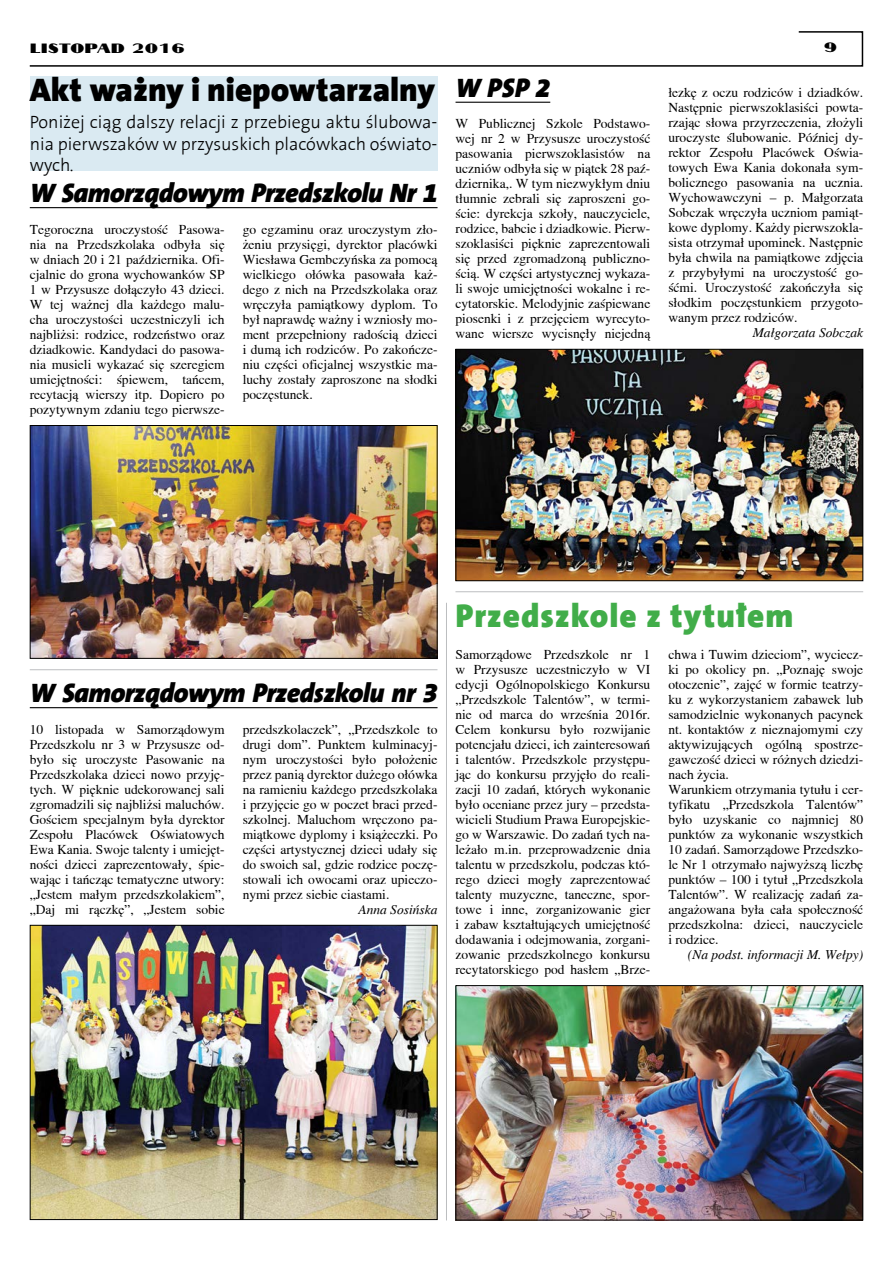
<style>
.page{position:relative;width:893px;height:1263px;background:#fff}
.page>*{position:absolute;margin:0;border:0;box-sizing:border-box;transform-origin:0 0}
.t1{font:900 33px "The Sans CEB9";color:#000}
.t2{font:900 33px "The Sans CEB9";letter-spacing:.03em;color:#41ad49}
.t3{font:italic 900 27px "The Sans CEB9";letter-spacing:-.02em;color:#000}
.t4{font:300 18px/21.6px "The Sans CEB3";color:#000;text-align:justify}
.t5{font:13.5px/15px "Toronto";color:#000;text-align:justify}
.t6{font:italic 13.5px "Toronto";color:#000}
.t7{font:13.5px "Cyklop";color:#000}
</style>
<div class="page">
<div style="left:30px;top:77px;width:407px;height:94px;background:#daeaf2"></div>
<svg style="left:29px;top:31px;width:835px;height:36px"></svg>
<hr style="left:446px;top:603px;width:1px;height:617px;background:#bcbec0">
<hr style="left:455px;top:591px;width:408px;height:1px;background:#bcbec0">
<hr style="left:30px;top:669px;width:407px;height:1px;background:#bcbec0">
<hr style="left:456px;top:102px;width:94px;height:1px;background:#000">
<hr style="left:30px;top:207px;width:408px;height:1px;background:#000">
<hr style="left:30px;top:707px;width:408px;height:1px;background:#000">
<img style="left:458px;top:351px;width:403px;height:228px">
<div style="left:456px;top:349px;width:407px;height:232px;border:1px solid #000"></div>
<img style="left:32px;top:427px;width:404px;height:230px">
<div style="left:30px;top:425px;width:408px;height:234px;border:1px solid #000"></div>
<img style="left:32px;top:927px;width:404px;height:291px">
<div style="left:30px;top:925px;width:408px;height:295px;border:1px solid #000"></div>
<img style="left:457px;top:987px;width:404px;height:231px">
<div style="left:455px;top:985px;width:408px;height:235px;border:1px solid #000"></div>
<p class="t7" style="left:30px;top:37px;width:157px">LISTOPAD 2016</p>
<p class="t7" style="left:824px;top:37px;width:15px">9</p>
<h1 class="t1" style="left:30px;top:70px;width:407px">Akt ważny i niepowtarzalny</h1>
<h3 class="t4" style="left:30px;top:112px;width:409px">Poniżej ciąg dalszy relacji z przebiegu aktu ślubowa&shy;nia pierwszaków w przysuskich placówkach oświato&shy;wych.</h3>
<h2 class="t3" style="left:456px;top:71px;width:96px">W PSP 2</h2>
<p class="t5" style="left:668px;top:85px;width:196px">łezkę z oczu rodziców i dziadków.<br>Następnie pierwszoklasiści powta&shy;rzając słowa przyrzeczenia, złożyli uroczyste ślubowanie. Później dy&shy;rektor Zespołu Placówek Oświa&shy;towych Ewa Kania dokonała sym&shy;bolicznego pasowania na ucznia.<br>Wychowawczyni – p. Małgorzata Sobczak wręczyła uczniom pamiąt&shy;kowe dyplomy. Każdy pierwszokla&shy;sista otrzymał upominek. Następnie była chwila na pamiątkowe zdjęcia z przybyłymi na uroczystość go&shy;śćmi. Uroczystość zakończyła się słodkim poczęstunkiem przygoto&shy;wanym przez rodziców.</p>
<p class="t6" style="left:753px;top:325px;width:112px">Małgorzata Sobczak</p>
<p class="t5" style="left:456px;top:116px;width:196px">W Publicznej Szkole Podstawo&shy;wej nr 2 w Przysusze uroczystość pasowania pierwszoklasistów na uczniów odbyła się w piątek 28 paź&shy;dziernika,. W tym niezwykłym dniu tłumnie zebrali się zaproszeni go&shy;ście: dyrekcja szkoły, nauczyciele, rodzice, babcie i dziadkowie. Pierw&shy;szoklasiści pięknie zaprezentowali się przed zgromadzoną publiczno&shy;ścią. W części artystycznej wykaza&shy;li swoje umiejętności wokalne i re&shy;cytatorskie. Melodyjnie zaśpiewane piosenki i z przejęciem wyrecyto&shy;wane wiersze wycisnęły niejedną</p>
<h2 class="t3" style="left:30px;top:177px;width:409px">W Samorządowym Przedszkolu Nr 1</h2>
<p class="t5" style="left:30px;top:222px;width:196px">Tegoroczna uroczystość Pasowa&shy;nia na Przedszkolaka odbyła się w dniach 20 i 21 października. Ofi&shy;cjalnie do grona wychowanków SP 1 w Przysusze dołączyło 43 dzieci.<br>W tej ważnej dla każdego malu&shy;cha uroczystości uczestniczyli ich najbliżsi: rodzice, rodzeństwo oraz dziadkowie. Kandydaci do pasowa&shy;nia musieli wykazać się szeregiem umiejętności: śpiewem, tańcem, recytacją wierszy itp. Dopiero po pozytywnym zdaniu tego pierwsze-</p>
<p class="t5" style="left:243px;top:222px;width:196px">go egzaminu oraz uroczystym zło&shy;żeniu przysięgi, dyrektor placówki Wiesława Gembczyńska za pomocą wielkiego ołówka pasowała każ&shy;dego z nich na Przedszkolaka oraz wręczyła pamiątkowy dyplom. To był naprawdę ważny i wzniosły mo&shy;ment przepełniony radością dzieci i dumą ich rodziców. Po zakończe&shy;niu części oficjalnej wszystkie ma&shy;luchy zostały zaproszone na słodki poczęstunek.</p>
<h2 class="t3" style="left:30px;top:677px;width:409px">W Samorządowym Przedszkolu nr 3</h2>
<p class="t5" style="left:30px;top:722px;width:196px">10 listopada w Samorządowym Przedszkolu nr 3 w Przysusze od&shy;było się uroczyste Pasowanie na Przedszkolaka dzieci nowo przyję&shy;tych. W pięknie udekorowanej sali zgromadzili się najbliżsi maluchów.<br>Gościem specjalnym była dyrektor Zespołu Placówek Oświatowych Ewa Kania. Swoje talenty i umiejęt&shy;ności dzieci zaprezentowały, śpie&shy;wając i tańcząc tematyczne utwory: „Jestem małym przedszkolakiem”, „Daj mi rączkę”, „Jestem sobie</p>
<p class="t5" style="left:243px;top:722px;width:196px">przedszkolaczek”, „Przedszkole to drugi dom”. Punktem kulminacyj&shy;nym uroczystości było położenie przez panią dyrektor dużego ołówka na ramieniu każdego przedszkolaka i przyjęcie go w poczet braci przed&shy;szkolnej. Maluchom wręczono pa&shy;miątkowe dyplomy i książeczki. Po części artystycznej dzieci udały się do swoich sal, gdzie rodzice poczę&shy;stowali ich owocami oraz upieczo&shy;nymi przez siebie ciastami.</p>
<p class="t6" style="left:358px;top:902px;width:81px">Anna Sosińska</p>
<h1 class="t2" style="left:455px;top:596px;width:340px">Przedszkole z tytułem</h1>
<p class="t5" style="left:455px;top:647px;width:196px">Samorządowe Przedszkole nr 1 w Przysusze uczestniczyło w VI edycji Ogólnopolskiego Konkursu „Przedszkole Talentów”, w termi&shy;nie od marca do września 2016r.<br>Celem konkursu było rozwijanie potencjału dzieci, ich zainteresowań i talentów. Przedszkole przystępu&shy;jąc do konkursu przyjęło do reali&shy;zacji 10 zadań, których wykonanie było oceniane przez jury – przedsta&shy;wicieli Studium Prawa Europejskie&shy;go w Warszawie. Do zadań tych na&shy;leżało m.in. przeprowadzenie dnia talentu w przedszkolu, podczas któ&shy;rego dzieci mogły zaprezentować talenty muzyczne, taneczne, spor&shy;towe i inne, zorganizowanie gier i zabaw kształtujących umiejętność dodawania i odejmowania, zorgani&shy;zowanie przedszkolnego konkursu recytatorskiego pod hasłem „Brze-</p>
<p class="t5" style="left:668px;top:647px;width:196px;text-align:left">chwa i Tuwim dzieciom”, wyciecz&shy;ki po okolicy pn. „Poznaję swoje otoczenie”, zajęć w formie teatrzy&shy;ku z wykorzystaniem zabawek lub samodzielnie wykonanych pacynek nt. kontaktów z nieznajomymi czy aktywizujących ogólną spostrze&shy;gawczość dzieci w różnych dziedzi&shy;nach życia.<br>Warunkiem otrzymania tytułu i cer&shy;tyfikatu „Przedszkola Talentów” było uzyskanie co najmniej 80 punktów za wykonanie wszystkich<br>10 zadań. Samorządowe Przedszko&shy;le Nr 1 otrzymało najwyższą liczbę punktów – 100 i tytuł „Przedszkola<br>Talentów”. W realizację zadań za&shy;angażowana była cała społeczność przedszkolna: dzieci, nauczyciele i rodzice.</p>
<p class="t6" style="left:688px;top:947px;width:177px">(Na podst. informacji M. Wełpy)</p>
</div>
